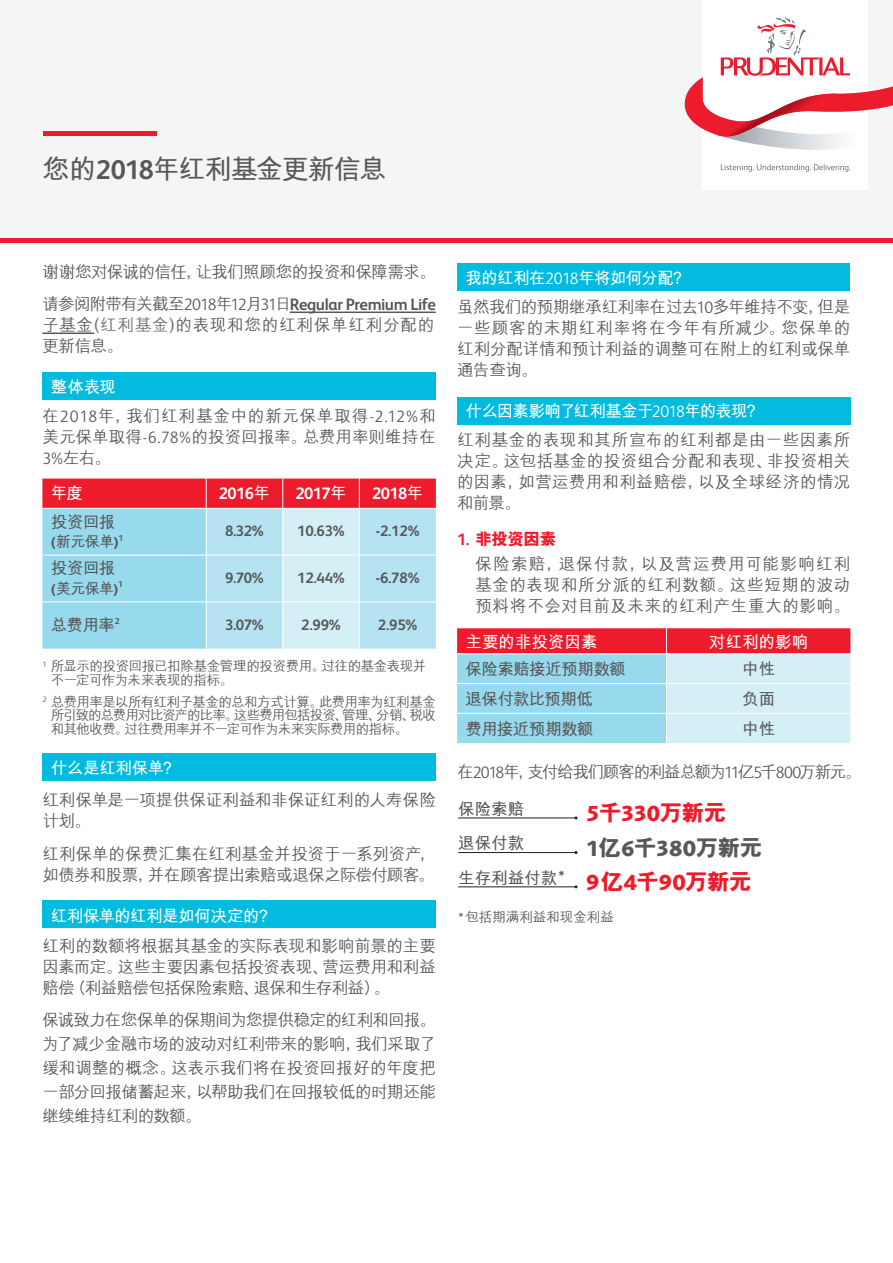
<style>
.page{position:relative;width:893px;height:1263px;background:#fff}
.page>*{position:absolute;margin:0;border:0;box-sizing:border-box;transform-origin:0 0}
.t1{font:700 27px "M Hei GB";letter-spacing:-.045em;color:#57585a}
.t2{font:700 22.5px "Pru Sans";color:#57585a}
.t3{font:800 22.5px "M Hei GB";color:#ee1b2c}
.t4{font:700 22.5px "Pru Sans";color:#ee1b2c}
.body_copy_2{font:500 16.5px/21px "M Hei GB";letter-spacing:-.005em;color:#57585a;text-align:justify}
.body_copy{font:500 16.5px/21px "M Hei GB";letter-spacing:.05em;color:#57585a}
.body_copy-2{font:700 16.5px "M Hei GB";letter-spacing:-.025em;color:#57585a}
.body_copy_2-2{font:500 16.5px "M Hei GB";letter-spacing:-.075em;color:#57585a}
.body_copy-3{font:700 16.5px "M Hei GB";letter-spacing:-.03em;color:#fff}
.body_copy_2-3{font:500 16.5px "M Hei GB";letter-spacing:-.03em;color:#57585a}
.body_copy_2-4{font:700 16.5px "M Hei GB";letter-spacing:-.03em;color:#fff}
.body_copy_2-5{font:700 16.5px "M Hei GB";letter-spacing:-.055em;color:#fff}
.t5{font:700 16.5px "FS Albert Pro";letter-spacing:-.035em;color:#fff}
.body_copy_2-6{font:700 16.5px "M Hei GB";color:#fff}
.body_copy_2-7{font:800 16.5px "M Hei GB";letter-spacing:-.025em;color:#ee1b2c}
.t6{font:700 15px "FS Albert Pro";letter-spacing:-.015em;color:#57585a}
.body_copy-4{font:700 15px "M Hei GB";letter-spacing:-.04em;color:#57585a}
.Footnote_Text{font:500 13.5px/13.5px "M Hei GB";letter-spacing:-.04em;color:#57585a}
.Footnote_Text-2{font:500 13.5px "M Hei GB";color:#57585a}
.s1{font-family:"FS Albert Pro"}
.s2{font-family:"FS Albert Pro";font-weight:300}
.s3{font-family:"FS Albert Pro";font-weight:700}
.s4{color:#6c6d70}
.s5{font-family:"M Hei GB"}
.s6{font-family:"Pru Sans";font-weight:600}
.s7{font-family:"M Hei GB";font-weight:800}
.s8{font-family:"Pru Sans";font-weight:700}
.s9{font-family:"Pru Sans";font-weight:400}
</style>
<div class="page">
<div style="left:0;top:0;width:893px;height:239px;background:#f4f5f5"></div>
<div style="left:457px;top:397px;width:393px;height:28px;background:#02bbdf"></div>
<div style="left:43px;top:131px;width:114px;height:5px;background:#ee1b2c"></div>
<hr style="left:0;top:239px;width:893px;height:4px;background:#ee1b2c">
<div style="left:42px;top:372px;width:394px;height:28px;background:#02bbdf"></div>
<div style="left:42px;top:753px;width:394px;height:27px;background:#02bbdf"></div>
<div style="left:42px;top:900px;width:394px;height:28px;background:#02bbdf"></div>
<div style="left:457px;top:264px;width:393px;height:27px;background:#02bbdf"></div>
<div style="left:703px;top:0;width:165px;height:190px;background:#fff"></div>
<svg style="left:721px;top:164px;width:129px;height:8px"></svg>
<svg style="left:685px;top:17px;width:208px;height:133px"></svg>
<hr style="left:290px;top:311px;width:146px;height:2px;background:#57585a">
<hr style="left:42px;top:332px;width:52px;height:2px;background:#57585a">
<svg style="left:42px;top:479px;width:394px;height:170px;background:#babfcf"></svg>
<hr style="left:42px;top:508px;width:164px;height:1px;background:#fff">
<hr style="left:206px;top:508px;width:77px;height:1px;background:#fff">
<hr style="left:206px;top:509px;width:1px;height:46px;background:#fff">
<hr style="left:283px;top:508px;width:76px;height:1px;background:#fff">
<hr style="left:282px;top:509px;width:1px;height:46px;background:#fff">
<hr style="left:359px;top:508px;width:77px;height:1px;background:#fff">
<hr style="left:359px;top:509px;width:1px;height:46px;background:#fff">
<hr style="left:42px;top:555px;width:164px;height:1px;background:#fff">
<hr style="left:206px;top:555px;width:77px;height:1px;background:#fff">
<hr style="left:206px;top:555px;width:1px;height:46px;background:#fff">
<hr style="left:283px;top:555px;width:76px;height:1px;background:#fff">
<hr style="left:282px;top:555px;width:1px;height:46px;background:#fff">
<hr style="left:359px;top:555px;width:77px;height:1px;background:#fff">
<hr style="left:359px;top:555px;width:1px;height:46px;background:#fff">
<hr style="left:42px;top:601px;width:164px;height:1px;background:#fff">
<hr style="left:206px;top:601px;width:77px;height:1px;background:#fff">
<hr style="left:206px;top:602px;width:1px;height:47px;background:#fff">
<hr style="left:283px;top:601px;width:76px;height:1px;background:#fff">
<hr style="left:282px;top:602px;width:1px;height:47px;background:#fff">
<hr style="left:359px;top:601px;width:77px;height:1px;background:#fff">
<hr style="left:359px;top:602px;width:1px;height:47px;background:#fff">
<svg style="left:457px;top:628px;width:393px;height:115px;background:#c2b8c7"></svg>
<hr style="left:458px;top:817px;width:118px;height:1px;background:#231f20">
<hr style="left:458px;top:852px;width:118px;height:1px;background:#231f20">
<hr style="left:458px;top:886px;width:118px;height:1px;background:#231f20">
<p class="t1" style="left:43px;top:155px;width:345px">您的<span class="s1">2018</span>年红利基金更新信息</p>
<p class="body_copy_2-3" style="left:42px;top:263px;width:395px">谢谢您对保诚的信任，让我们照顾您的投资和保障需求。</p>
<p class="body_copy" style="left:42px;top:293px;width:395px">请参阅附带有关截至<span class="s2">2018</span>年<span class="s2">12</span>月<span class="s2">31</span>日<span class="s3">Regular Premium Life</span>子基金<span class="s4">(红利基金)</span>的表现和您的红利保单红利分配的</p>
<p class="body_copy_2" style="left:42px;top:335px;width:82px">更新信息。</p>
<p class="body_copy-3" style="left:51px;top:378px;width:67px">整体表现</p>
<p class="body_copy_2" style="left:42px;top:405px;width:395px">在<span class="s2">2018</span>年，我们红利基金中的新元保单取得<span class="s2">-2.12%</span>和美元保单取得<span class="s2">-6.78%</span>的投资回报率。总费用率则维持在<span class="s2">3%</span>左右。</p>
<p class="body_copy-3" style="left:51px;top:485px;width:34px">年度</p>
<p class="t5" style="left:219px;top:482px;width:53px">2016<span class="s5">年</span></p>
<p class="t5" style="left:295px;top:482px;width:53px">2017<span class="s5">年</span></p>
<p class="t5" style="left:372px;top:482px;width:53px">2018<span class="s5">年</span></p>
<p class="body_copy-2" style="left:51px;top:513px;width:66px">投资回报</p>
<p class="body_copy-4" style="left:51px;top:534px;width:74px"><span class="s6">(</span>新元保单<span class="s6">)</span><sup>1</sup></p>
<p class="t6" style="left:225px;top:521px;width:40px">8.32%</p>
<p class="t6" style="left:297px;top:521px;width:49px">10.63%</p>
<p class="t6" style="left:376px;top:521px;width:45px">-2.12%</p>
<p class="body_copy-2" style="left:51px;top:560px;width:66px">投资回报</p>
<p class="body_copy-4" style="left:51px;top:581px;width:74px"><span class="s6">(</span>美元保单<span class="s6">)</span><sup>1</sup></p>
<p class="t6" style="left:225px;top:567px;width:40px">9.70%</p>
<p class="t6" style="left:297px;top:567px;width:49px">12.44%</p>
<p class="t6" style="left:376px;top:567px;width:45px">-6.78%</p>
<p class="body_copy-2" style="left:51px;top:616px;width:71px">总费用率<sup>2</sup></p>
<p class="t6" style="left:225px;top:614px;width:40px">3.07%</p>
<p class="t6" style="left:301px;top:614px;width:41px">2.99%</p>
<p class="t6" style="left:378px;top:614px;width:41px">2.95%</p>
<p class="Footnote_Text" style="left:51px;top:659px;width:377px;text-indent:-9px"><sup>1</sup> 所显示的投资回报已扣除基金管理的投资费用。过往的基金表现并不一定可作为未来表现的指标。</p>
<p class="Footnote_Text" style="left:51px;top:695px;width:386px;text-align:justify;text-indent:-9px"><sup>2</sup> 总费用率是以所有红利子基金的总和方式计算。此费用率为红利基金所引致的总费用对比资产的比率。这些费用包括投资、管理、分销、税收和其他收费。过往费用率并不一定可作为未来实际费用的指标。</p>
<p class="body_copy-3" style="left:51px;top:760px;width:130px">什么是红利保单？</p>
<p class="body_copy_2" style="left:42px;top:789px;width:395px">红利保单是一项提供保证利益和非保证红利的人寿保险计划。</p>
<p class="body_copy_2" style="left:42px;top:843px;width:395px">红利保单的保费汇集在红利基金并投资于一系列资产，如债券和股票，并在顾客提出索赔或退保之际偿付顾客。</p>
<p class="body_copy-3" style="left:51px;top:908px;width:226px">红利保单的红利是如何决定的？</p>
<p class="body_copy_2" style="left:42px;top:935px;width:395px">红利的数额将根据其基金的实际表现和影响前景的主要因素而定。这些主要因素包括投资表现、营运费用和利益赔偿（利益赔偿包括保险索赔、退保和生存利益）。</p>
<p class="body_copy_2" style="left:42px;top:1008px;width:395px;line-height:24px">保诚致力在您保单的保期间为您提供稳定的红利和回报。为了减少金融市场的波动对红利带来的影响，我们采取了缓和调整的概念。这表示我们将在投资回报好的年度把一部分回报储蓄起来，以帮助我们在回报较低的时期还能继续维持红利的数额。</p>
<p class="body_copy_2-4" style="left:466px;top:269px;width:226px">我的红利在<span class="s2">2018</span>年将如何分配？</p>
<p class="body_copy_2" style="left:457px;top:296px;width:395px">虽然我们的预期继承红利率在过去<span class="s2">10</span>多年维持不变，但是一些顾客的末期红利率将在今年有所减少。您保单的红利分配详情和预计利益的调整可在附上的红利或保单通告查询。</p>
<p class="body_copy_2-5" style="left:466px;top:402px;width:299px">什么因素影响了红利基金于<span class="s2">2018</span>年的表现？</p>
<p class="body_copy_2" style="left:457px;top:430px;width:395px">红利基金的表现和其所宣布的红利都是由一些因素所决定。这包括基金的投资组合分配和表现、非投资相关的因素，如营运费用和利益赔偿，以及全球经济的情况和前景。</p>
<p class="body_copy_2-7" style="left:457px;top:530px;width:101px"><span class="s3">1.</span> 非投资因素</p>
<p class="body_copy_2" style="left:475px;top:553px;width:377px">保险索赔，退保付款，以及营运费用可能影响红利基金的表现和所分派的红利数额。这些短期的波动预料将不会对目前及未来的红利产生重大的影响。</p>
<p class="body_copy_2-6" style="left:466px;top:633px;width:133px">主要的非投资因素</p>
<p class="body_copy_2-4" style="left:709px;top:633px;width:100px">对红利的影响</p>
<p class="body_copy-2" style="left:466px;top:661px;width:162px">保险索赔接近预期数额</p>
<p class="body_copy-2" style="left:742px;top:661px;width:34px">中性</p>
<p class="body_copy-2" style="left:466px;top:691px;width:129px">退保付款比预期低</p>
<p class="body_copy-2" style="left:742px;top:691px;width:34px">负面</p>
<p class="body_copy-2" style="left:466px;top:720px;width:130px">费用接近预期数额</p>
<p class="body_copy-2" style="left:742px;top:720px;width:34px">中性</p>
<p class="body_copy_2-2" style="left:458px;top:763px;width:406px">在<span class="s2">2018</span>年，支付给我们顾客的利益总额为<span class="s2">11</span>亿<span class="s2">5</span>千<span class="s2">800</span>万新元。</p>
<p class="body_copy-2" style="left:458px;top:800px;width:67px">保险索赔</p>
<p class="t4" style="left:586px;top:800px;width:142px">5<span class="s7">千</span>330<span class="s7">万新元</span></p>
<p class="body_copy-2" style="left:458px;top:835px;width:67px">退保付款</p>
<p class="t2" style="left:586px;top:835px;width:178px">1<span class="s7">亿</span>6<span class="s7">千</span>380<span class="s7">万新元</span></p>
<p class="body_copy-2" style="left:458px;top:869px;width:110px">生存利益付款<span class="s6">*</span></p>
<p class="t3" style="left:586px;top:870px;width:167px"><span class="s8">9</span>亿<span class="s8">4</span>千<span class="s8">90</span>万新元</p>
<p class="Footnote_Text-2" style="left:459px;top:910px;width:157px"><span class="s9">*</span>包括期满利益和现金利益</p>
</div>
